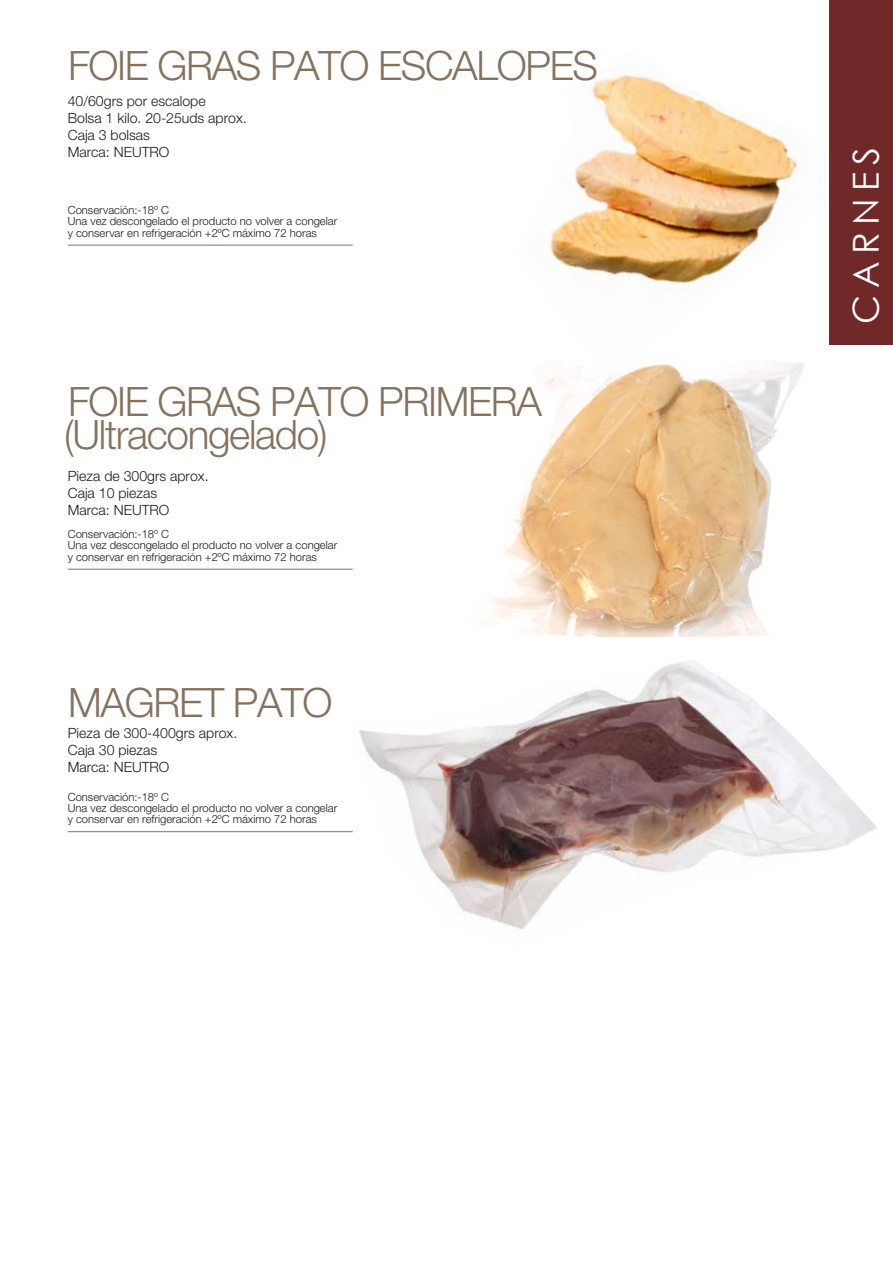
<style>
.page{position:relative;width:893px;height:1263px;background:#fff}
.page>*{position:absolute;margin:0;border:0;box-sizing:border-box;transform-origin:0 0}
.t1{font:300 40.5px "Helvetica Neue LT Std";letter-spacing:-.035em;color:#86725c}
.t2{font:35.85px "Century Gothic";letter-spacing:.2em;color:#fff}
.t3{font:300 14.1px/17px "Helvetica Neue LT Std";color:#1b1b19}
.t4{font:300 11.25px/11.2px "Helvetica Neue LT Std";color:#1b1b19}
</style>
<div class="page">
<img style="left:491px;top:369px;width:312px;height:267px">
<img style="left:549px;top:73px;width:255px;height:296px">
<hr style="left:68px;top:245px;width:285px;height:1px;background:#86725c">
<hr style="left:68px;top:569px;width:285px;height:1px;background:#86725c">
<hr style="left:68px;top:831px;width:285px;height:1px;background:#86725c">
<div style="left:829px;top:0;width:64px;height:344px;background:#702829"></div>
<img style="left:349px;top:661px;width:528px;height:269px">
<h1 class="t1" style="left:68px;top:40px;width:531px">FOIE GRAS PATO ESCALOPES</h1>
<p class="t3" style="left:68px;top:92px;width:180px">40/60grs por escalope<br>Bolsa 1 kilo. 20-25uds aprox.<br>Caja 3 bolsas<br>Marca: NEUTRO</p>
<p class="t4" style="left:68px;top:204px;width:271px">Conservación:-18º C<br>Una vez descongelado el producto no volver a congelar y conservar en refrigeración +2ºC máximo 72 horas</p>
<h1 class="t1" style="left:68px;top:376px;width:475px">FOIE GRAS PATO PRIMERA</h1>
<h1 class="t1" style="left:64px;top:409px;width:265px">(Ultracongelado)</h1>
<p class="t3" style="left:68px;top:467px;width:142px">Pieza de 300grs aprox.<br>Caja 10 piezas<br>Marca: NEUTRO</p>
<p class="t4" style="left:68px;top:528px;width:271px">Conservación:-18º C<br>Una vez descongelado el producto no volver a congelar y conservar en refrigeración +2ºC máximo 72 horas</p>
<h1 class="t1" style="left:68px;top:678px;width:266px">MAGRET PATO</h1>
<p class="t3" style="left:68px;top:724px;width:171px">Pieza de 300-400grs aprox.<br>Caja 30 piezas<br>Marca: NEUTRO</p>
<p class="t4" style="left:68px;top:791px;width:271px">Conservación:-18º C<br>Una vez descongelado el producto no volver a congelar y conservar en refrigeración +2ºC máximo 72 horas</p>
<h2 class="t2" style="left:841px;top:324px;width:178px;rotate:-90deg">CARNES</h2>
</div>
